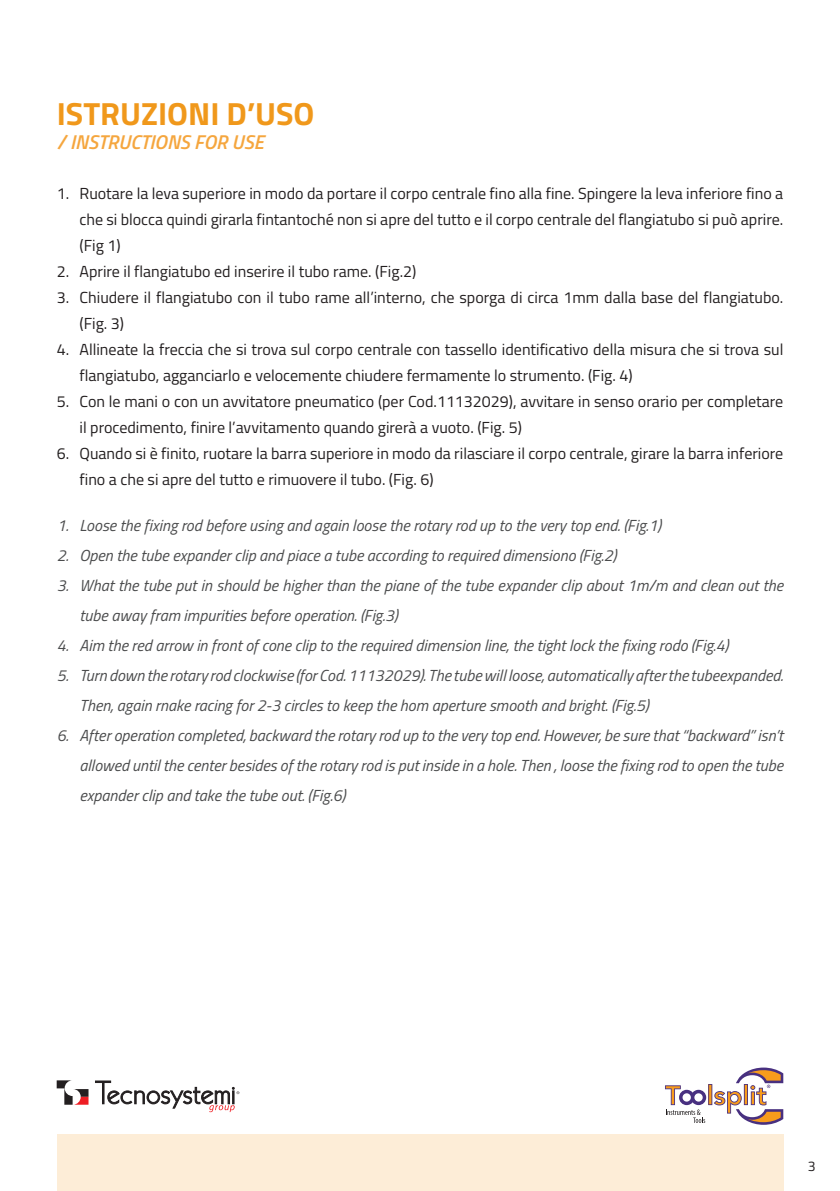
<style>
.page{position:relative;width:840px;height:1191px;background:#fff}
.page>*{position:absolute;margin:0;border:0;box-sizing:border-box;transform-origin:0 0}
.t1{font:700 32px "Titillium Web";color:#f0981b}
.t2{font:italic 600 20px "Titillium Web";color:#f5a63e}
.t3{font:16px/26px "Titillium Web";color:#231f20}
.t4{font:italic 16px/30px "Titillium Web";color:#4b4c4d}
.t5{font:14px "Titillium Web";color:#231f20}
</style>
<div class="page">
<svg style="left:57px;top:1080px;width:31px;height:24px"></svg>
<svg style="left:95px;top:1080px;width:144px;height:32px"></svg>
<svg style="left:708px;top:1084px;width:4px;height:21px"></svg>
<svg style="left:714px;top:1067px;width:68px;height:57px"></svg>
<svg style="left:665px;top:1085px;width:40px;height:38px"></svg>
<div style="left:57px;top:1134px;width:725px;height:57px;background:#fdedd7"></div>
<h1 class="t1" style="left:57px;top:89px;width:259px">ISTRUZIONI D’USO</h1>
<p class="t2" style="left:57px;top:127px;width:208px">/ INSTRUCTIONS FOR USE</p>
<p class="t3" style="left:79px;top:179px;width:705px;text-align:justify;text-indent:-23px">1. Ruotare la leva superiore in modo da portare il corpo centrale fino alla fine. Spingere la leva inferiore fino a che si blocca quindi girarla fintantoché non si apre del tutto e il corpo centrale del flangiatubo si può aprire. (Fig 1)</p>
<p class="t3" style="left:57px;top:257px;width:361px">2. Aprire il flangiatubo ed inserire il tubo rame. (Fig.2)</p>
<p class="t3" style="left:79px;top:283px;width:705px;text-indent:-23px">3. Chiudere il flangiatubo con il tubo rame all’interno, che sporga di circa 1mm dalla base del flangiatubo. (Fig. 3)</p>
<p class="t3" style="left:79px;top:335px;width:705px;text-indent:-23px">4. Allineate la freccia che si trova sul corpo centrale con tassello identificativo della misura che si trova sul flangiatubo, agganciarlo e velocemente chiudere fermamente lo strumento. (Fig. 4)</p>
<p class="t3" style="left:79px;top:387px;width:704px;text-indent:-23px">5. Con le mani o con un avvitatore pneumatico (per Cod.11132029), avvitare in senso orario per completare il procedimento, finire l’avvitamento quando girerà a vuoto. (Fig. 5)</p>
<p class="t3" style="left:79px;top:439px;width:705px;text-indent:-23px">6. Quando si è finito, ruotare la barra superiore in modo da rilasciare il corpo centrale, girare la barra inferiore fino a che si apre del tutto e rimuovere il tubo. (Fig. 6)</p>
<p class="t4" style="left:57px;top:510px;width:605px">1. Loose the fixing rod before using and again loose the rotary rod up to the very top end. (Fig.1)</p>
<p class="t4" style="left:57px;top:540px;width:561px">2. Open the tube expander clip and piace a tube according to required dimensiono (Fig.2)</p>
<p class="t4" style="left:79px;top:570px;width:705px;text-indent:-23px">3. What the tube put in should be higher than the piane of the tube expander clip about 1m/m and clean out the tube away fram impurities before operation. (Fig.3)</p>
<p class="t4" style="left:57px;top:630px;width:672px">4. Aim the red arrow in front of cone clip to the required dimension line, the tight lock the fixing rodo (Fig.4)</p>
<p class="t4" style="left:79px;top:660px;width:704px;text-indent:-23px">5. Turn down the rotary rod clockwise (for Cod. 11132029). The tube will loose, automatically after the tubeexpanded.<br>Then, again rnake racing for 2-3 circles to keep the hom aperture smooth and bright. (Fig.5)</p>
<p class="t4" style="left:79px;top:720px;width:705px;text-align:justify;text-indent:-23px">6. After operation completed, backward the rotary rod up to the very top end. However, be sure that “backward” isn’t allowed until the center besides of the rotary rod is put inside in a hole. Then , loose the fixing rod to open the tube expander clip and take the tube out. (Fig.6)</p>
<p class="t5" style="left:807px;top:1156px;width:9px">3</p>
</div>
